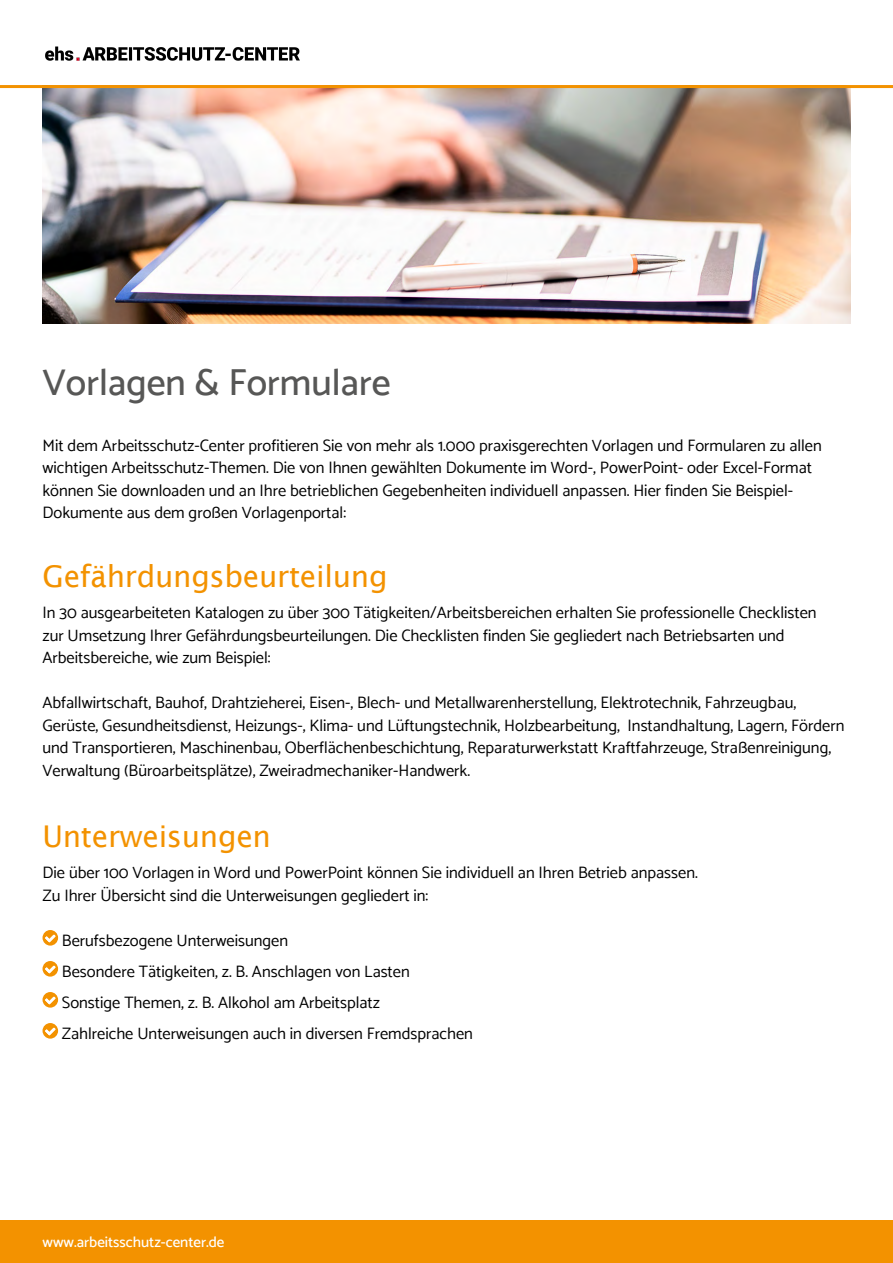
<style>
.page{position:relative;width:893px;height:1263px;background:#fff}
.page>*{position:absolute;margin:0;border:0;box-sizing:border-box;transform-origin:0 0}
.t1{font:500 37.5px "Catamaran";color:#575756}
.t2{font:30px "Lucida Sans";letter-spacing:-.01em;color:#f39200}
.t3{font:16.5px/22.5px "Catamaran";color:#000}
.t4{font:500 15px "Catamaran";color:#fff}
</style>
<div class="page">
<div style="left:0;top:1220px;width:893px;height:43px;background:#f39200"></div>
<img style="left:43px;top:88px;width:807px;height:235px">
<svg style="left:43px;top:930px;width:15px;height:15px"></svg>
<svg style="left:43px;top:961px;width:15px;height:16px"></svg>
<svg style="left:43px;top:992px;width:15px;height:16px"></svg>
<svg style="left:43px;top:1023px;width:15px;height:16px"></svg>
<hr style="left:0;top:85px;width:893px;height:3px;background:#f39200">
<img style="left:45px;top:46px;width:255px;height:15px">
<h1 class="t1" style="left:43px;top:360px;width:350px">Vorlagen &amp; Formulare</h1>
<p class="t3" style="left:43px;top:434px;width:781px">Mit dem Arbeitsschutz-Center profitieren Sie von mehr als 1.000 praxisgerechten Vorlagen und Formularen zu allen wichtigen Arbeitsschutz-Themen. Die von Ihnen gewählten Dokumente im Word-, PowerPoint- oder Excel-Format können Sie downloaden und an Ihre betrieblichen Gegebenheiten individuell anpassen. Hier finden Sie Beispiel-Dokumente aus dem großen Vorlagenportal:</p>
<h2 class="t2" style="left:43px;top:559px;width:346px">Gefährdungsbeurteilung</h2>
<p class="t3" style="left:43px;top:601px;width:776px">In 30 ausgearbeiteten Katalogen zu über 300 Tätigkeiten/Arbeitsbereichen erhalten Sie professionelle Checklisten zur Umsetzung Ihrer Gefährdungsbeurteilungen. Die Checklisten finden Sie gegliedert nach Betriebsarten und<br>Arbeitsbereiche, wie zum Beispiel:</p>
<p class="t3" style="left:43px;top:691px;width:803px">Abfallwirtschaft, Bauhof, Drahtzieherei, Eisen-, Blech- und Metallwarenherstellung, Elektrotechnik, Fahrzeugbau, Gerüste, Gesundheitsdienst, Heizungs-, Klima- und Lüftungstechnik, Holzbearbeitung, Instandhaltung, Lagern, Fördern und Transportieren, Maschinenbau, Oberflächenbeschichtung, Reparaturwerkstatt Kraftfahrzeuge, Straßenreinigung, Verwaltung (Büroarbeitsplätze), Zweiradmechaniker-Handwerk.</p>
<h2 class="t2" style="left:43px;top:819px;width:230px">Unterweisungen</h2>
<p class="t3" style="left:43px;top:861px;width:657px">Die über 100 Vorlagen in Word und PowerPoint können Sie individuell an Ihren Betrieb anpassen.<br>Zu Ihrer Übersicht sind die Unterweisungen gegliedert in:</p>
<p class="t3" style="left:62px;top:924px;width:412px;line-height:31px">Berufsbezogene Unterweisungen<br>Besondere Tätigkeiten, z. B. Anschlagen von Lasten<br>Sonstige Themen, z. B. Alkohol am Arbeitsplatz<br>Zahlreiche Unterweisungen auch in diversen Fremdsprachen</p>
<p class="t4" style="left:43px;top:1233px;width:183px">www.arbeitsschutz-center.de</p>
</div>
